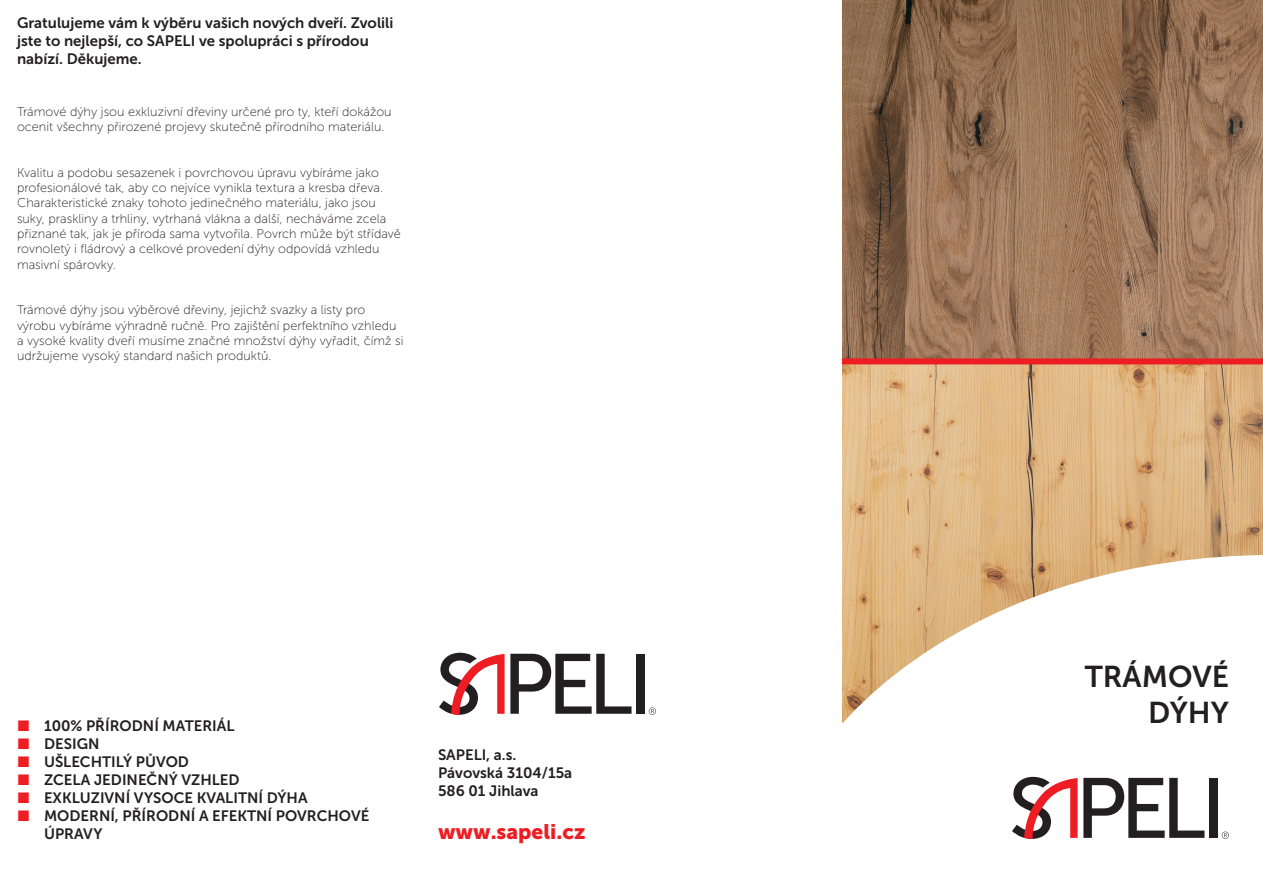
<style>
.page{position:relative;width:1263px;height:893px;background:#fff}
.page>*{position:absolute;margin:0;border:0;box-sizing:border-box;transform-origin:0 0}
.t1{font:30px "Museo Sans 700";color:#231f20}
.t2{font:21px "Museo Sans 900";color:#ee1d23}
.t3{font:15px/18px "Museo Sans 700";color:#231f20}
.t4{font:12.75px/15.3px "Museo Sans 100";color:#231f20}
.s1{color:#ee1d23}
</style>
<div class="page">
<img style="left:842px;top:0;width:421px;height:555px">
<svg style="left:1083px;top:778px;width:121px;height:60px"></svg>
<div style="left:1209px;top:778px;width:8px;height:60px;background:#231f20"></div>
<svg style="left:1012px;top:777px;width:65px;height:62px"></svg>
<svg style="left:1222px;top:832px;width:7px;height:7px"></svg>
<div style="left:636px;top:654px;width:8px;height:60px;background:#231f20"></div>
<svg style="left:439px;top:653px;width:192px;height:62px"></svg>
<svg style="left:649px;top:707px;width:7px;height:8px"></svg>
<div style="left:842px;top:358px;width:421px;height:6px;background:#ee1d23"></div>
<svg style="left:842px;top:555px;width:418px;height:168px"></svg>
<p class="t3" style="left:17px;top:14px;width:378px">Gratulujeme vám k výběru vašich nových dveří. Zvolili jste to nejlepší, co SAPELI ve spolupráci s přírodou nabízí. Děkujeme.</p>
<p class="t4" style="left:17px;top:104px;width:376px">Trámové dýhy jsou exkluzivní dřeviny určené pro ty, kteří dokážou ocenit všechny přirozené projevy skutečně přírodního materiálu.</p>
<p class="t4" style="left:17px;top:165px;width:385px">Kvalitu a podobu sesazenek i povrchovou úpravu vybíráme jako profesionálové tak, aby co nejvíce vynikla textura a kresba dřeva.<br>Charakteristické znaky tohoto jedinečného materiálu, jako jsou suky, praskliny a trhliny, vytrhaná vlákna a další, necháváme zcela přiznané tak, jak je příroda sama vytvořila. Povrch může být střídavě rovnoletý i fládrový a celkové provedení dýhy odpovídá vzhledu masivní spárovky.</p>
<p class="t4" style="left:17px;top:303px;width:388px">Trámové dýhy jsou výběrové dřeviny, jejichž svazky a listy pro výrobu vybíráme výhradně ručně. Pro zajištění perfektního vzhledu a vysoké kvality dveří musíme značné množství dýhy vyřadit, čímž si udržujeme vysoký standard našich produktů.</p>
<p class="t3" style="left:17px;top:717px;width:219px"><span class="s1">■</span> 100% PŘÍRODNÍ MATERIÁL</p>
<p class="t3" style="left:17px;top:735px;width:84px"><span class="s1">■</span> DESIGN</p>
<p class="t3" style="left:17px;top:753px;width:174px"><span class="s1">■</span> UŠLECHTILÝ PŮVOD</p>
<p class="t3" style="left:17px;top:771px;width:224px"><span class="s1">■</span> ZCELA JEDINEČNÝ VZHLED</p>
<p class="t3" style="left:17px;top:789px;width:292px"><span class="s1">■</span> EXKLUZIVNÍ VYSOCE KVALITNÍ DÝHA</p>
<p class="t3" style="left:44px;top:807px;width:327px;text-indent:-27px"><span class="s1">■</span> MODERNÍ, PŘÍRODNÍ A EFEKTNÍ POVRCHOVÉ<br>ÚPRAVY</p>
<p class="t3" style="left:438px;top:746px;width:80px">SAPELI, a.s.</p>
<p class="t3" style="left:438px;top:764px;width:136px">Pávovská 3104/15a</p>
<p class="t3" style="left:438px;top:782px;width:102px">586 01 Jihlava</p>
<p class="t2" style="left:438px;top:820px;width:149px">www.sapeli.cz</p>
<p class="t1" style="left:1085px;top:660px;width:146px">TRÁMOVÉ</p>
<p class="t1" style="left:1148px;top:696px;width:82px">DÝHY</p>
</div>
